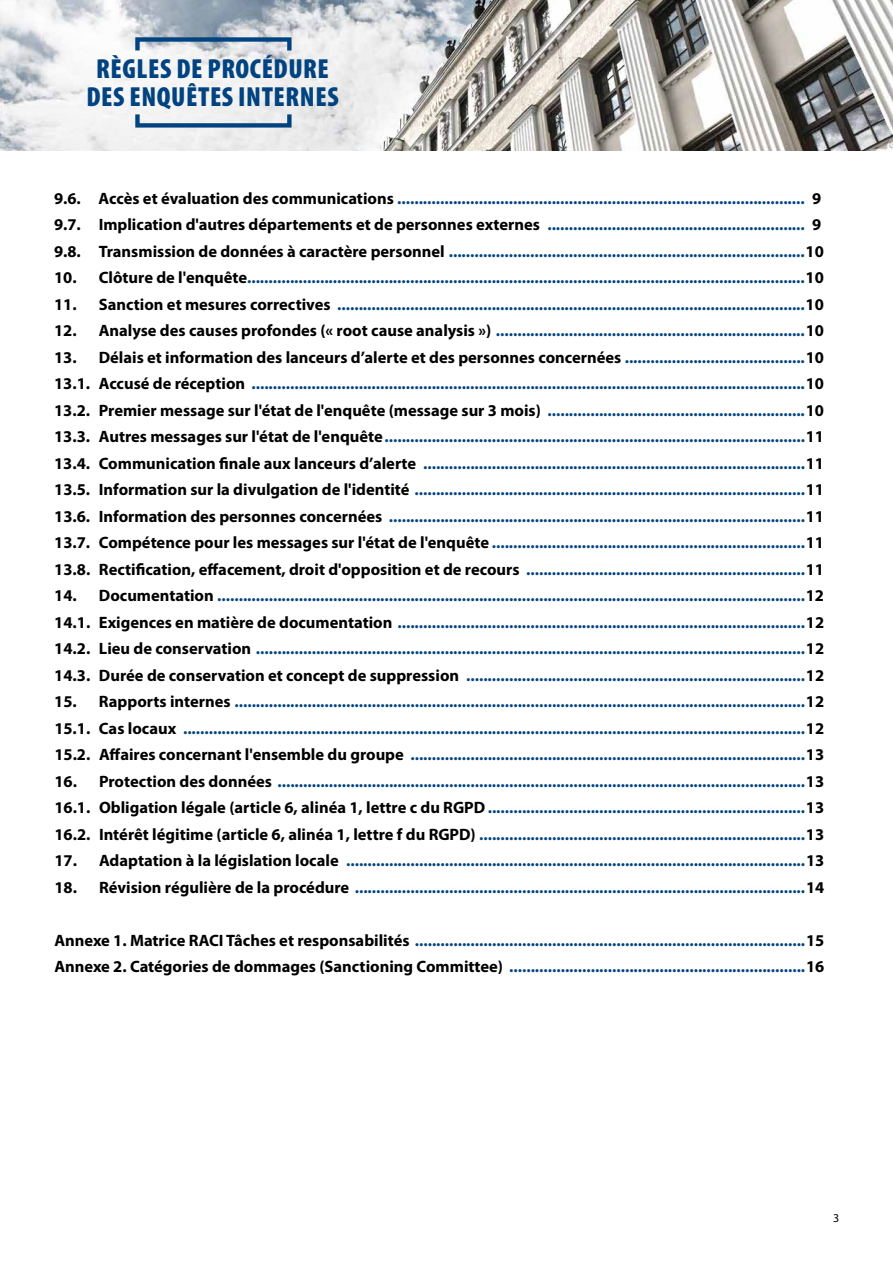
<style>
.page{position:relative;width:893px;height:1263px;background:#fff}
.page>*{position:absolute;margin:0;border:0;box-sizing:border-box;transform-origin:0 0}
.t1{font:900 condensed 27.75px/27.8px "Myriad Pro";letter-spacing:.02em;color:#004380;text-align:center}
.t2{font:700 16.5px/26.5px "Myriad Pro";color:#004380;text-align:justify}
.t3{font:12px "Myriad Pro";color:#000}
.s1{color:#000}
</style>
<div class="page">
<img style="left:0;top:0;width:893px;height:151px">
<div style="left:135px;top:37px;width:157px;height:16px;border:4px solid #004380"></div>
<div style="left:135px;top:112px;width:157px;height:16px;border:4px solid #004380"></div>
<h1 class="t1" style="left:87px;top:55px;width:254px">RÈGLES DE PROCÉDURE<br>DES ENQUÊTES INTERNES</h1>
<p class="t2" style="left:54px;top:185px;width:771px;text-align:left"><span class="s1">9.6. Accès et évaluation des communications</span> ............................................................................................... <span class="s1">9<br>9.7. Implication d'autres départements et de personnes externes</span> ............................................................ <span class="s1">9<br>9.8. Transmission de données à caractère personnel</span> ...................................................................................<span class="s1">10</span></p>
<p class="t2" style="left:54px;top:265px;width:771px"><span class="s1">10. Clôture de l'enquête</span>..................................................................................................................................<span class="s1">10</span></p>
<p class="t2" style="left:54px;top:291px;width:771px"><span class="s1">11. Sanction et mesures correctives</span> .............................................................................................................<span class="s1">10</span></p>
<p class="t2" style="left:54px;top:318px;width:771px"><span class="s1">12. Analyse des causes profondes (« root cause analysis »)</span> ........................................................................<span class="s1">10</span></p>
<p class="t2" style="left:54px;top:344px;width:771px"><span class="s1">13. Délais et information des lanceurs d’alerte et des personnes concernées</span> ..........................................<span class="s1">10<br>13.1. Accusé de réception</span> .................................................................................................................................<span class="s1">10<br>13.2. Premier message sur l'état de l'enquête (message sur 3 mois)</span> ............................................................<span class="s1">10<br>13.3. Autres messages sur l'état de l'enquête</span>..................................................................................................<span class="s1">11<br>13.4. Communication finale aux lanceurs d’alerte</span> .........................................................................................<span class="s1">11<br>13.5. Information sur la divulgation de l'identité</span> ...........................................................................................<span class="s1">11<br>13.6. Information des personnes concernées</span> .................................................................................................<span class="s1">11<br>13.7. Compétence pour les messages sur l'état de l'enquête</span> .........................................................................<span class="s1">11<br>13.8. Rectification, effacement, droit d'opposition et de recours</span> .................................................................<span class="s1">11</span></p>
<p class="t2" style="left:54px;top:583px;width:771px"><span class="s1">14. Documentation</span> .........................................................................................................................................<span class="s1">12<br>14.1. Exigences en matière de documentation</span> ...............................................................................................<span class="s1">12<br>14.2. Lieu de conservation</span> ................................................................................................................................<span class="s1">12<br>14.3. Durée de conservation et concept de suppression</span> ...............................................................................<span class="s1">12</span></p>
<p class="t2" style="left:54px;top:689px;width:771px"><span class="s1">15. Rapports internes</span> .....................................................................................................................................<span class="s1">12<br>15.1. Cas locaux</span> .................................................................................................................................................<span class="s1">12<br>15.2. Affaires concernant l'ensemble du groupe</span> ............................................................................................<span class="s1">13</span></p>
<p class="t2" style="left:54px;top:768px;width:771px"><span class="s1">16. Protection des données</span> ...........................................................................................................................<span class="s1">13<br>16.1. Obligation légale (article 6, alinéa 1, lettre c du RGPD</span>..........................................................................<span class="s1">13<br>16.2. Intérêt légitime (article 6, alinéa 1, lettre f du RGPD)</span> ............................................................................<span class="s1">13</span></p>
<p class="t2" style="left:54px;top:848px;width:771px"><span class="s1">17. Adaptation à la législation locale</span> ...........................................................................................................<span class="s1">13</span></p>
<p class="t2" style="left:54px;top:874px;width:771px"><span class="s1">18. Révision régulière de la procédure</span> .........................................................................................................<span class="s1">14</span></p>
<p class="t2" style="left:54px;top:927px;width:771px"><span class="s1">Annexe 1. Matrice RACI Tâches et responsabilités</span> ...........................................................................................<span class="s1">15<br>Annexe 2. Catégories de dommages (Sanctioning Committee)</span> .....................................................................<span class="s1">16</span></p>
<p class="t3" style="left:833px;top:1211px;width:8px">3</p>
</div>
